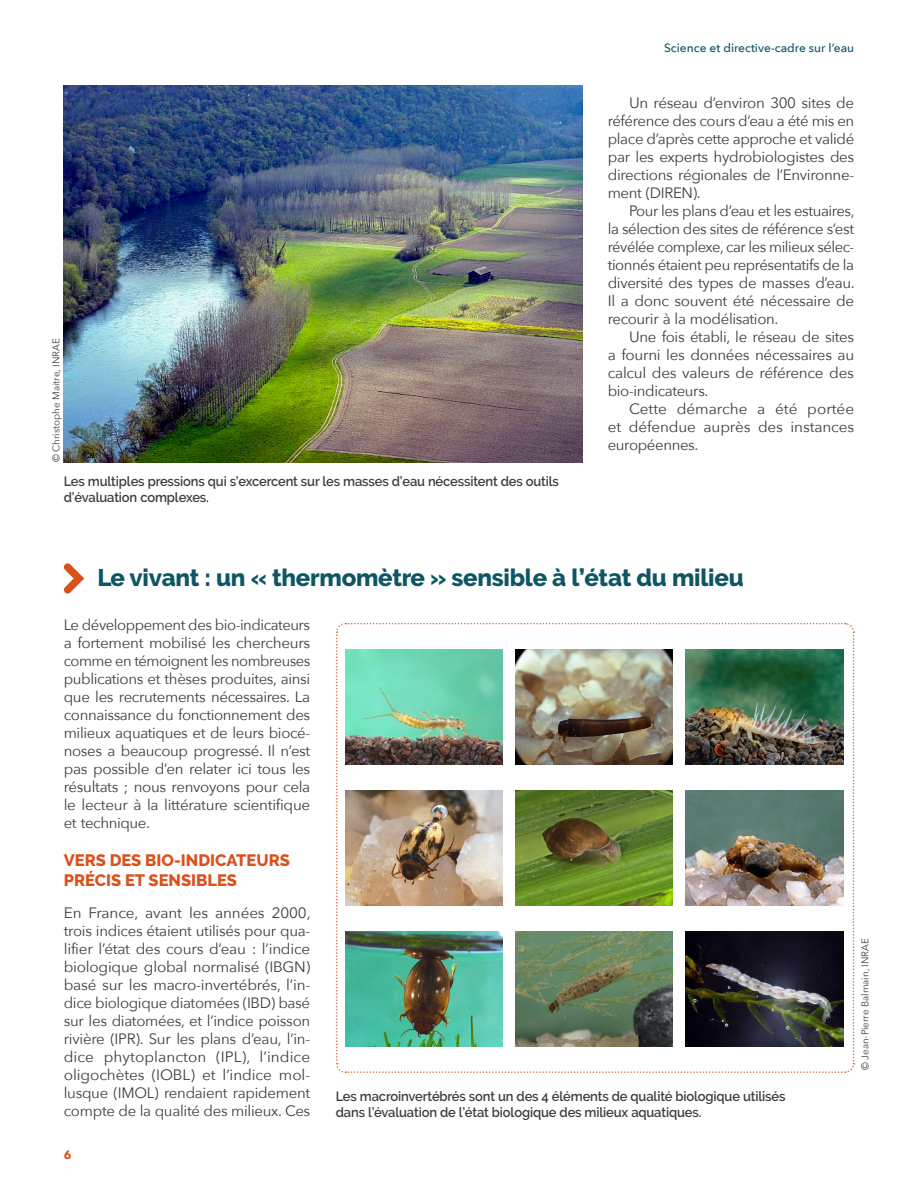
<style>
.page{position:relative;width:918px;height:1188px;background:#fff}
.page>*{position:absolute;margin:0;border:0;box-sizing:border-box;transform-origin:0 0}
.Titre_chapitre{font:800 24px "Raleway";letter-spacing:-.01em;color:#0f5664}
.INTERTITRE{font:800 16.5px/19.8px "Raleway";color:#da511d}
.Texte_courant_sa{font:15px/18px "Avenir Next";letter-spacing:-.02em;color:#3e3e3f;text-align:justify}
.Texte_courant{font:15px/18px "Avenir Next";letter-spacing:-.02em;color:#3e3e3f;text-align:justify}
.Légende{font:600 13.5px/16.2px "Raleway";letter-spacing:-.01em;color:#3e3e3f;scale:.96 1}
.t1{font:500 12px "Avenir Next";color:#0f5664}
.t2{font:700 12px "Avenir Next";color:#da511d}
.credits_photo{font:9.75px "Avenir Next";color:#3e3e3f}
</style>
<div class="page">
<svg style="left:336px;top:622px;width:519px;height:451px"></svg>
<img style="left:64px;top:85px;width:518px;height:377px">
<svg style="left:64px;top:563px;width:20px;height:31px"></svg>
<img style="left:346px;top:650px;width:157px;height:114px">
<img style="left:516px;top:650px;width:157px;height:114px">
<img style="left:686px;top:650px;width:157px;height:114px">
<img style="left:346px;top:791px;width:157px;height:114px">
<img style="left:516px;top:791px;width:157px;height:114px">
<img style="left:686px;top:791px;width:157px;height:114px">
<img style="left:346px;top:931px;width:157px;height:115px">
<img style="left:516px;top:931px;width:157px;height:115px">
<img style="left:686px;top:931px;width:157px;height:115px">
<p class="credits_photo" style="left:48px;top:462px;width:125px;rotate:-90deg">© Christophe Maitre, INRAE</p>
<p class="Légende" style="left:64px;top:473px;width:517px">Les multiples pressions qui s’excercent sur les masses d’eau nécessitent des outils d’évaluation complexes.</p>
<p class="t1" style="left:664px;top:38px;width:192px">Science et directive-cadre sur l’eau</p>
<p class="Texte_courant" style="left:608px;top:93px;width:248px;text-indent:21px">Un réseau d’environ 300 sites de référence des cours d’eau a été mis en place d’après cette approche et validé par les experts hydrobiologistes des directions régionales de l’Environne&shy;ment (DIREN).</p>
<p class="Texte_courant" style="left:608px;top:201px;width:249px;text-indent:21px">Pour les plans d’eau et les estuaires, la sélection des sites de référence s’est révélée complexe, car les milieux sélec&shy;tionnés étaient peu représentatifs de la diversité des types de masses d’eau.<br>Il a donc souvent été nécessaire de recourir à la modélisation.</p>
<p class="Texte_courant" style="left:608px;top:327px;width:248px;text-indent:21px">Une fois établi, le réseau de sites a fourni les données nécessaires au calcul des valeurs de référence des bio-indicateurs.</p>
<p class="Texte_courant" style="left:608px;top:399px;width:248px;text-indent:21px">Cette démarche a été portée et défendue auprès des instances européennes.</p>
<p class="Titre_chapitre" style="left:97px;top:564px;width:648px">Le vivant : un « thermomètre » sensible à l’état du milieu</p>
<p class="Texte_courant_sa" style="left:64px;top:615px;width:248px">Le développement des bio-indicateurs a fortement mobilisé les chercheurs comme en témoignent les nombreuses publications et thèses produites, ainsi que les recrutements nécessaires. La connaissance du fonctionnement des milieux aquatiques et de leurs biocé&shy;noses a beaucoup progressé. Il n’est pas possible d’en relater ici tous les résultats ; nous renvoyons pour cela le lecteur à la littérature scientifique et technique.</p>
<p class="INTERTITRE" style="left:64px;top:851px;width:228px">VERS DES BIO-INDICATEURS<br>PRÉCIS ET SENSIBLES</p>
<p class="Texte_courant_sa" style="left:64px;top:903px;width:248px">En France, avant les années 2000, trois indices étaient utilisés pour qua&shy;lifier l’état des cours d’eau : l’indice biologique global normalisé (IBGN) basé sur les macro-invertébrés, l’in&shy;dice biologique diatomées (IBD) basé sur les diatomées, et l’indice poisson rivière (IPR). Sur les plans d’eau, l’in&shy;dice phytoplancton (IPL), l’indice oligochètes (IOBL) et l’indice mol&shy;lusque (IMOL) rendaient rapidement compte de la qualité des milieux. Ces</p>
<p class="Légende" style="left:336px;top:1088px;width:470px">Les macroinvertébrés sont un des 4 éléments de qualité biologique utilisés dans l’évaluation de l’état biologique des milieux aquatiques.</p>
<p class="t2" style="left:64px;top:1144px;width:9px">6</p>
<p class="credits_photo" style="left:857px;top:1070px;width:133px;rotate:-90deg">© Jean-Pierre Balmain, INRAE</p>
</div>
